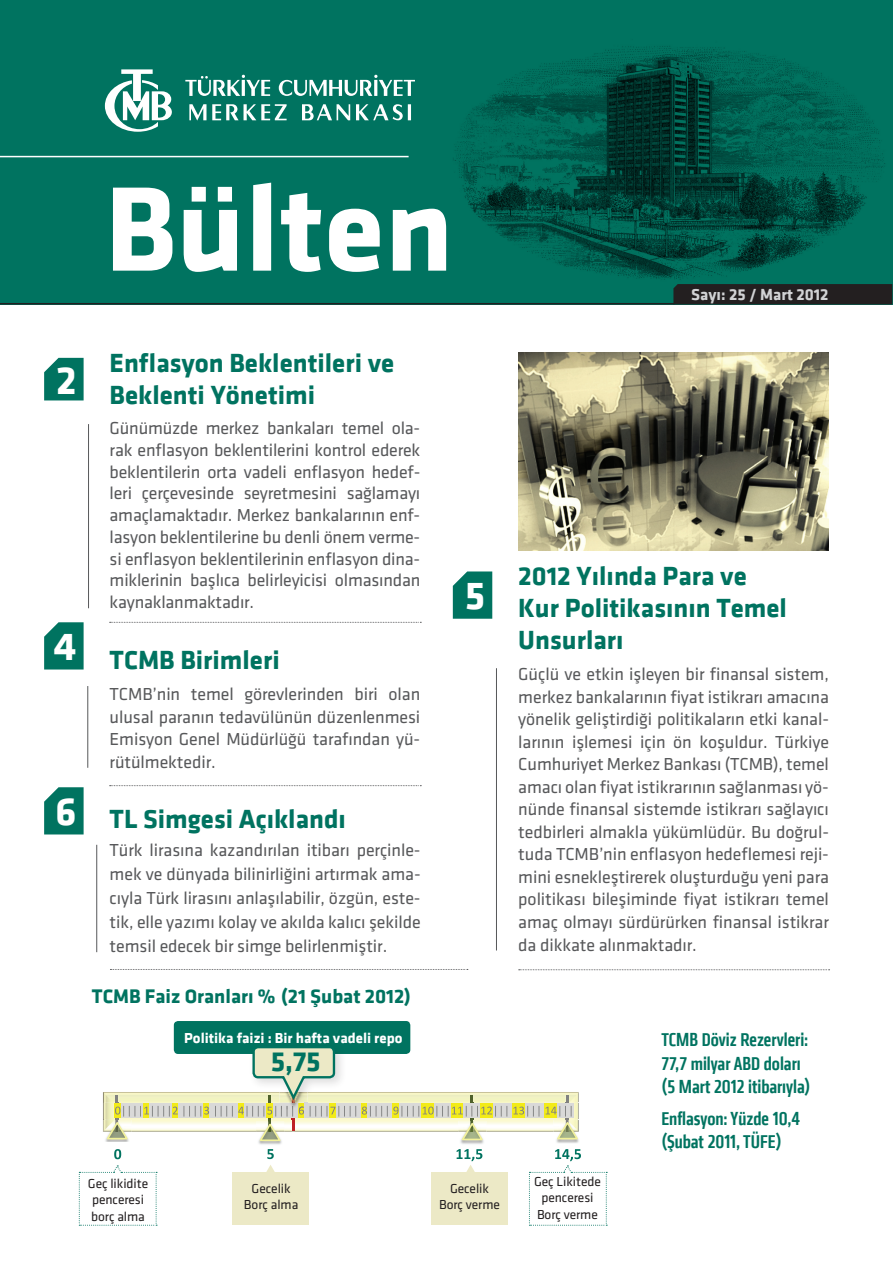
<style>
.page{position:relative;width:893px;height:1263px;background:#fff}
.page>*{position:absolute;margin:0;border:0;box-sizing:border-box;transform-origin:0 0}
.t1{font:700 124.65px "Klavika";color:#fff}
.t2{font:700 40.65px "Klavika";color:#fff}
.t3{font:700 28.8px "Klavika";color:#007360}
.t4{font:700 27px/32.4px "Klavika";color:#007360}
.t5{font:700 20.25px "Klavika";color:#007360}
.t6{font:500 condensed 19.5px/23.4px "Klavika CH";color:#007360}
.t7{font:18px/22.5px "Klavika";letter-spacing:-.005em;color:#57585a;text-align:justify}
.t8{font:700 16.5px "Klavika";color:#d1d2d4}
.t9{font:700 14.85px "Klavika";color:#fff}
.t10{font:13.5px/16.2px "Klavika";letter-spacing:-.005em;color:#231f20;text-align:center}
</style>
<div class="page">
<div style="left:174px;top:1021px;width:236px;height:33px;background:#007360;border-radius:4px"></div>
<div style="left:0;top:0;width:893px;height:304px;background:#007360"></div>
<svg style="left:105px;top:69px;width:310px;height:63px"></svg>
<svg style="left:44px;top:358px;width:40px;height:42px;background:#127d6b"></svg>
<svg style="left:453px;top:571px;width:39px;height:48px;background:#117c6b"></svg>
<svg style="left:44px;top:787px;width:40px;height:47px;background:#127d6b"></svg>
<svg style="left:44px;top:622px;width:40px;height:47px;background:#137d6b"></svg>
<hr style="left:0;top:156px;width:409px;height:1px;background:#fff">
<hr style="left:0;top:303px;width:674px;height:1px;background:#231f20">
<img style="left:453px;top:46px;width:432px;height:234px">
<div style="left:673px;top:284px;width:219px;height:20px;background:#231f20"></div>
<hr style="left:88px;top:424px;width:1px;height:184px;background:#57585a">
<svg style="left:110px;top:622px;width:311px;height:1px"></svg>
<svg style="left:519px;top:969px;width:311px;height:1px"></svg>
<svg style="left:110px;top:969px;width:358px;height:1px"></svg>
<svg style="left:110px;top:785px;width:311px;height:1px"></svg>
<hr style="left:496px;top:668px;width:1px;height:282px;background:#57585a">
<hr style="left:96px;top:845px;width:1px;height:107px;background:#57585a">
<hr style="left:87px;top:686px;width:1px;height:82px;background:#57585a">
<img style="left:518px;top:352px;width:311px;height:199px">
<img style="left:103px;top:1092px;width:476px;height:40px">
<hr style="left:471px;top:1095px;width:2px;height:37px;background:#4f612b">
<hr style="left:566px;top:1095px;width:2px;height:37px;background:#808180">
<hr style="left:116px;top:1095px;width:2px;height:37px;background:#808180">
<img style="left:103px;top:1120px;width:26px;height:22px">
<div style="left:204px;top:1103px;width:6px;height:15px;background:#d9d9d8"></div>
<div style="left:210px;top:1103px;width:28px;height:15px;background:#d9d9d8"></div>
<svg style="left:356px;top:1103px;width:5px;height:15px"></svg>
<div style="left:361px;top:1103px;width:7px;height:15px;background:#f2eb17"></div>
<svg style="left:507px;top:1103px;width:5px;height:15px"></svg>
<div style="left:512px;top:1103px;width:13px;height:15px;background:#f2eb17"></div>
<svg style="left:525px;top:1103px;width:19px;height:15px"></svg>
<svg style="left:544px;top:1103px;width:2px;height:15px"></svg>
<svg style="left:105px;top:1103px;width:104px;height:38px"></svg>
<svg style="left:513px;top:1106px;width:26px;height:10px"></svg>
<img style="left:460px;top:1142px;width:24px;height:2px">
<svg style="left:362px;top:1103px;width:145px;height:39px"></svg>
<img style="left:556px;top:1141px;width:23px;height:2px">
<svg style="left:546px;top:1103px;width:33px;height:38px"></svg>
<img style="left:258px;top:1142px;width:24px;height:3px">
<svg style="left:114px;top:1149px;width:7px;height:10px"></svg>
<div style="left:232px;top:1172px;width:77px;height:53px;background:#ece9c6"></div>
<svg style="left:215px;top:1048px;width:141px;height:94px"></svg>
<svg style="left:267px;top:1149px;width:7px;height:10px"></svg>
<div style="left:431px;top:1172px;width:77px;height:53px;background:#ece9c6"></div>
<svg style="left:79px;top:1165px;width:78px;height:61px"></svg>
<svg style="left:529px;top:1149px;width:78px;height:77px"></svg>
<svg style="left:266px;top:1165px;width:9px;height:7px"></svg>
<svg style="left:457px;top:1149px;width:25px;height:23px"></svg>
<h1 class="t1" style="left:105px;top:161px;width:350px">Bülten</h1>
<p class="t8" style="left:691px;top:286px;width:139px">Sayı: 25 / Mart 2012</p>
<h2 class="t2" style="left:56px;top:358px;width:22px">2</h2>
<h2 class="t2" style="left:54px;top:624px;width:24px">4</h2>
<h2 class="t2" style="left:55px;top:789px;width:23px">6</h2>
<h3 class="t4" style="left:110px;top:346px;width:286px">Enflasyon Beklentileri ve<br>Beklenti Yönetimi</h3>
<p class="t7" style="left:110px;top:417px;width:312px;line-height:21.8px">Günümüzde merkez bankaları temel ola&shy;rak enflasyon beklentilerini kontrol ederek beklentilerin orta vadeli enflasyon hedef&shy;leri çerçevesinde seyretmesini sağlamayı amaçlamaktadır. Merkez bankalarının enf&shy;lasyon beklentilerine bu denli önem verme&shy;si enflasyon beklentilerinin enflasyon dina&shy;miklerinin başlıca belirleyicisi olmasından kaynaklanmaktadır.</p>
<h3 class="t4" style="left:110px;top:644px;width:172px">TCMB Birimleri</h3>
<p class="t7" style="left:110px;top:683px;width:312px">TCMB’nin temel görevlerinden biri olan ulusal paranın tedavülünün düzenlenmesi Emisyon Genel Müdürlüğü tarafından yü&shy;rütülmektedir.</p>
<h3 class="t4" style="left:110px;top:803px;width:238px">TL Simgesi Açıklandı</h3>
<p class="t7" style="left:110px;top:838px;width:313px;line-height:24px">Türk lirasına kazandırılan itibarı perçinle&shy;mek ve dünyada bilinirliğini artırmak ama&shy;cıyla Türk lirasını anlaşılabilir, özgün, este&shy;tik, elle yazımı kolay ve akılda kalıcı şekilde temsil edecek bir simge belirlenmiştir.</p>
<p class="t5" style="left:92px;top:985px;width:320px">TCMB Faiz Oranları % (21 Şubat 2012)</p>
<p class="t9" style="left:184px;top:1030px;width:220px">Politika faizi : Bir hafta vadeli repo</p>
<h3 class="t3" style="left:271px;top:1046px;width:51px">5,75</h3>
<h2 class="t2" style="left:465px;top:574px;width:22px">5</h2>
<h3 class="t4" style="left:518px;top:559px;width:270px">2012 Yılında Para ve<br>Kur Politikasının Temel<br>Unsurları</h3>
<p class="t7" style="left:518px;top:663px;width:312px">Güçlü ve etkin işleyen bir finansal sistem, merkez bankalarının fiyat istikrarı amacına yönelik geliştirdiği politikaların etki kanal&shy;larının işlemesi için ön koşuldur. Türkiye Cumhuriyet Merkez Bankası (TCMB), temel amacı olan fiyat istikrarının sağlanması yö&shy;nünde finansal sistemde istikrarı sağlayıcı tedbirleri almakla yükümlüdür. Bu doğrul&shy;tuda TCMB’nin enflasyon hedeflemesi reji&shy;mini esnekleştirerek oluşturduğu yeni para politikası bileşiminde fiyat istikrarı temel amaç olmayı sürdürürken finansal istikrar da dikkate alınmaktadır.</p>
<p class="t6" style="left:661px;top:1028px;width:151px">TCMB Döviz Rezervleri:<br>77,7 milyar ABD doları (5 Mart 2012 itibarıyla)</p>
<p class="t6" style="left:661px;top:1107px;width:140px">Enflasyon: Yüzde 10,4 (Şubat 2011, TÜFE)</p>
<p class="t10" style="left:88px;top:1176px;width:62px;text-align:left">Geç likidite penceresi borç alma</p>
<p class="t10" style="left:244px;top:1180px;width:56px">Gecelik<br>Borç alma</p>
<p class="t10" style="left:439px;top:1180px;width:62px">Gecelik<br>Borç verme</p>
<p class="t10" style="left:534px;top:1174px;width:68px">Geç Likitede penceresi<br>Borç verme</p>
</div>
